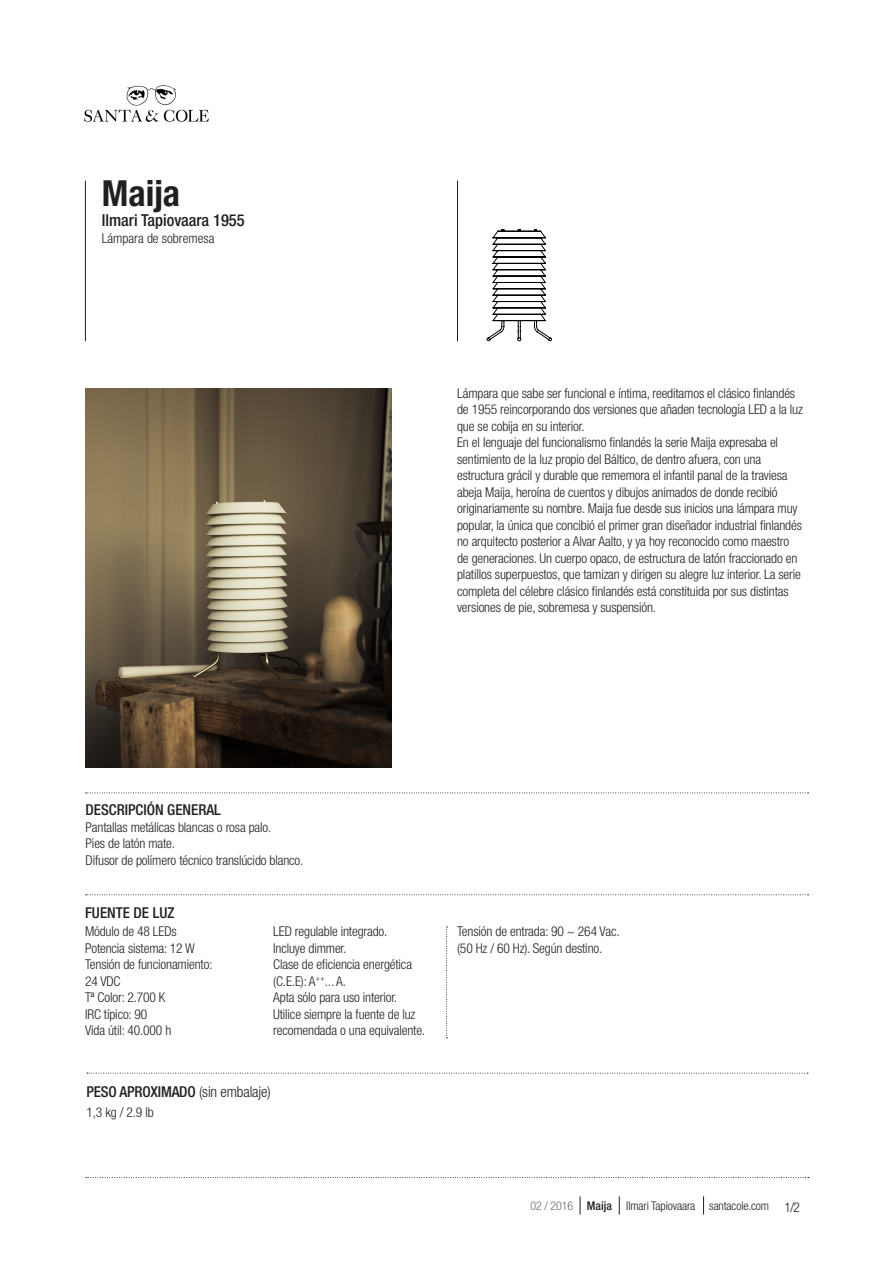
<style>
.page{position:relative;width:893px;height:1263px;background:#fff}
.page>*{position:absolute;margin:0;border:0;box-sizing:border-box;transform-origin:0 0}
.t1{font:700 condensed 36px "Helvetica Neue LT Std";color:#231f20}
.t2{font:500 condensed 16.5px "Helvetica Neue LT Std";color:#231f20}
.t3{font:500 condensed 15px "Helvetica Neue LT Std";color:#231f20}
.t4{font:300 condensed 13.5px/16.5px "Helvetica Neue LT Std";letter-spacing:-.01em;color:#231f20}
.t5{font:300 condensed 12px "Helvetica Neue LT Std";letter-spacing:-.01em;color:#231f20}
.s1{font-weight:300}
.s2{color:#6c6d70}
.s3{font-weight:500}
</style>
<div class="page">
<hr style="left:457px;top:181px;width:1px;height:160px;background:#231f20">
<hr style="left:85px;top:181px;width:1px;height:160px;background:#231f20">
<img style="left:85px;top:388px;width:307px;height:379px">
<svg style="left:86px;top:894px;width:722px;height:1px"></svg>
<svg style="left:86px;top:792px;width:722px;height:1px"></svg>
<svg style="left:446px;top:927px;width:2px;height:111px"></svg>
<svg style="left:86px;top:1177px;width:723px;height:1px"></svg>
<img style="left:84px;top:85px;width:125px;height:37px">
<svg style="left:703px;top:1196px;width:1px;height:18px"></svg>
<svg style="left:619px;top:1196px;width:1px;height:18px"></svg>
<svg style="left:580px;top:1196px;width:1px;height:18px"></svg>
<svg style="left:486px;top:229px;width:66px;height:112px"></svg>
<svg style="left:87px;top:1073px;width:721px;height:1px"></svg>
<p class="t1" style="left:102px;top:172px;width:80px">Maija</p>
<p class="t2" style="left:102px;top:211px;width:145px">Ilmari Tapiovaara 1955</p>
<p class="t4" style="left:102px;top:230px;width:114px">Lámpara de sobremesa</p>
<p class="t4" style="left:457px;top:385px;width:347px">Lámpara que sabe ser funcional e íntima, reeditamos el clásico finlandés de 1955 reincorporando dos versiones que añaden tecnología LED a la luz que se cobija en su interior.</p>
<p class="t4" style="left:457px;top:434px;width:346px">En el lenguaje del funcionalismo finlandés la serie Maija expresaba el sentimiento de la luz propio del Báltico, de dentro afuera, con una estructura grácil y durable que rememora el infantil panal de la traviesa abeja Maija, heroína de cuentos y dibujos animados de donde recibió originariamente su nombre. Maija fue desde sus inicios una lámpara muy popular, la única que concibió el primer gran diseñador industrial finlandés no arquitecto posterior a Alvar Aalto, y ya hoy reconocido como maestro de generaciones. Un cuerpo opaco, de estructura de latón fraccionado en platillos superpuestos, que tamizan y dirigen su alegre luz interior. La serie completa del célebre clásico finlandés está constituida por sus distintas versiones de pie, sobremesa y suspensión.</p>
<p class="t3" style="left:86px;top:801px;width:137px">DESCRIPCIÓN GENERAL</p>
<p class="t4" style="left:86px;top:819px;width:187px">Pantallas metálicas blancas o rosa palo.</p>
<p class="t4" style="left:86px;top:835px;width:91px">Pies de latón mate.</p>
<p class="t4" style="left:86px;top:852px;width:219px">Difusor de polímero técnico translúcido blanco.</p>
<p class="t3" style="left:85px;top:903px;width:91px">FUENTE DE LUZ</p>
<p class="t4" style="left:85px;top:923px;width:93px">Módulo de 48 LEDs</p>
<p class="t4" style="left:85px;top:940px;width:111px">Potencia sistema: 12 W</p>
<p class="t4" style="left:85px;top:956px;width:129px">Tensión de funcionamiento:<br>24 VDC</p>
<p class="t4" style="left:85px;top:989px;width:82px">Tª Color: 2.700 K</p>
<p class="t4" style="left:85px;top:1006px;width:64px">IRC típico: 90</p>
<p class="t4" style="left:85px;top:1022px;width:88px">Vida útil: 40.000 h</p>
<p class="t4" style="left:273px;top:923px;width:116px">LED regulable integrado.</p>
<p class="t4" style="left:273px;top:940px;width:75px">Incluye dimmer.</p>
<p class="t4" style="left:273px;top:956px;width:140px">Clase de eficiencia energética (C.E.E): A<sup>++</sup>... A.</p>
<p class="t4" style="left:273px;top:989px;width:126px">Apta sólo para uso interior.</p>
<p class="t4" style="left:273px;top:1006px;width:153px">Utilice siempre la fuente de luz recomendada o una equivalente.</p>
<p class="t3" style="left:87px;top:1082px;width:186px">PESO APROXIMADO <span class="s1">(sin embalaje)</span></p>
<p class="t4" style="left:87px;top:1103px;width:69px">1,3 kg / 2.9 lb</p>
<p class="t4" style="left:457px;top:923px;width:164px">Tensión de entrada: 90 ~ 264 Vac. (50 Hz / 60 Hz). Según destino.</p>
<p class="t5" style="left:530px;top:1199px;width:240px"><span class="s2">02 / 2016</span> <span class="s3">Maija</span> Ilmari Tapiovaara santacole.com</p>
<p class="t4" style="left:784px;top:1198px;width:17px">1/2</p>
</div>
